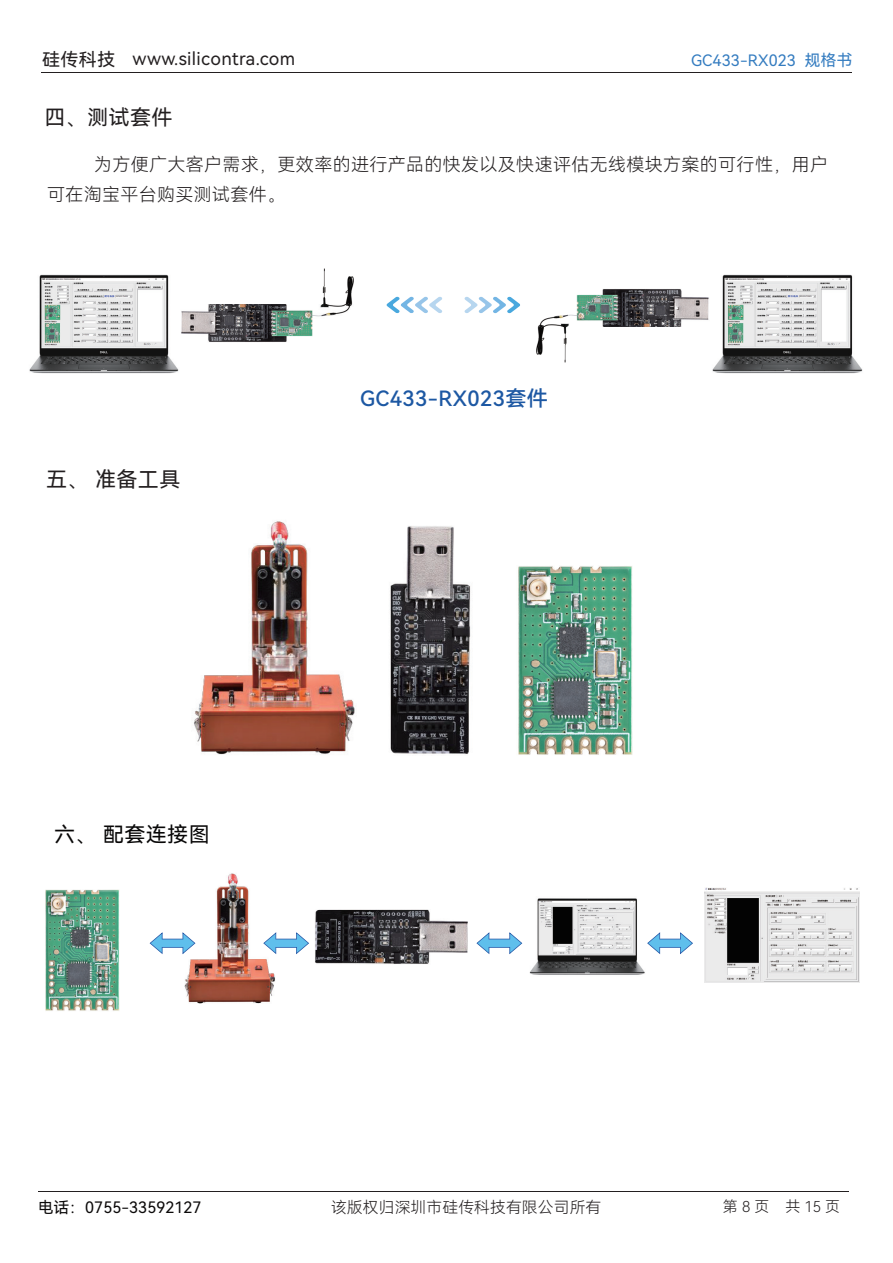
<style>
.page{position:relative;width:893px;height:1263px;background:#fff}
.page>*{position:absolute;margin:0;border:0;box-sizing:border-box;transform-origin:0 0}
.t1{font:21.15px "Harmony OS Sans SC Medium";letter-spacing:.02em;color:#1d58a3}
.t2{font:21px "Harmony OS Sans SC";letter-spacing:.02em;color:#231f20}
.t3{font:21px "Harmony OS Sans SC";letter-spacing:.02em;color:#080707}
.t4{font:18px/30px "Harmony OS Sans SC Light";letter-spacing:.02em;color:#231f20}
.t5{font:18px "Harmony OS Sans SC";letter-spacing:.02em;color:#231f20}
.t6{font:15.75px "Harmony OS Sans SC Light";letter-spacing:.01em;color:#231f20}
.t7{font:15.75px "Harmony OS Sans SC";letter-spacing:.005em;color:#0c0a0a}
.t8{font:15.75px "Harmony OS Sans SC";letter-spacing:.01em;color:#347cc0}
.t9{font:15px "Harmony OS Sans SC Light";color:#231f20}
</style>
<div class="page">
<hr style="left:41px;top:72px;width:810px;height:1px;background:#231f20">
<hr style="left:38px;top:1191px;width:810px;height:1px;background:#231f20">
<svg style="left:464px;top:297px;width:56px;height:16px"></svg>
<svg style="left:386px;top:297px;width:56px;height:16px"></svg>
<img style="left:181px;top:268px;width:173px;height:74px">
<img style="left:536px;top:289px;width:173px;height:74px">
<img style="left:29px;top:274px;width:150px;height:100px">
<img style="left:712px;top:274px;width:151px;height:100px">
<img style="left:194px;top:521px;width:161px;height:234px">
<img style="left:390px;top:526px;width:81px;height:228px">
<img style="left:184px;top:873px;width:91px;height:131px">
<img style="left:315px;top:909px;width:153px;height:55px">
<img style="left:529px;top:898px;width:116px;height:77px">
<img style="left:705px;top:888px;width:155px;height:94px">
<svg style="left:150px;top:932px;width:45px;height:22px"></svg>
<svg style="left:263px;top:932px;width:46px;height:22px"></svg>
<svg style="left:476px;top:932px;width:46px;height:22px"></svg>
<svg style="left:647px;top:932px;width:46px;height:22px"></svg>
<img style="left:518px;top:566px;width:115px;height:189px">
<img style="left:45px;top:890px;width:75px;height:121px">
<p class="t5" style="left:42px;top:46px;width:255px">硅传科技 www.silicontra.com</p>
<p class="t8" style="left:691px;top:50px;width:163px">GC433-RX023 规格书</p>
<p class="t2" style="left:45px;top:103px;width:130px">四、测试套件</p>
<p class="t4" style="left:47px;top:149px;width:783px;text-indent:47px">为方便广大客户需求，更效率的进行产品的快发以及快速评估无线模块方案的可行性，用户可在淘宝平台购买测试套件。</p>
<p class="t2" style="left:46px;top:465px;width:136px">五、 准备工具</p>
<p class="t3" style="left:54px;top:820px;width:157px">六、 配套连接图</p>
<p class="t1" style="left:360px;top:384px;width:189px">GC433-RX023套件</p>
<p class="t7" style="left:38px;top:1196px;width:165px">电话：0755-33592127</p>
<p class="t6" style="left:331px;top:1196px;width:272px">该版权归深圳市硅传科技有限公司所有</p>
<p class="t9" style="left:723px;top:1196px;width:119px">第 8 页 共 15 页</p>
</div>
